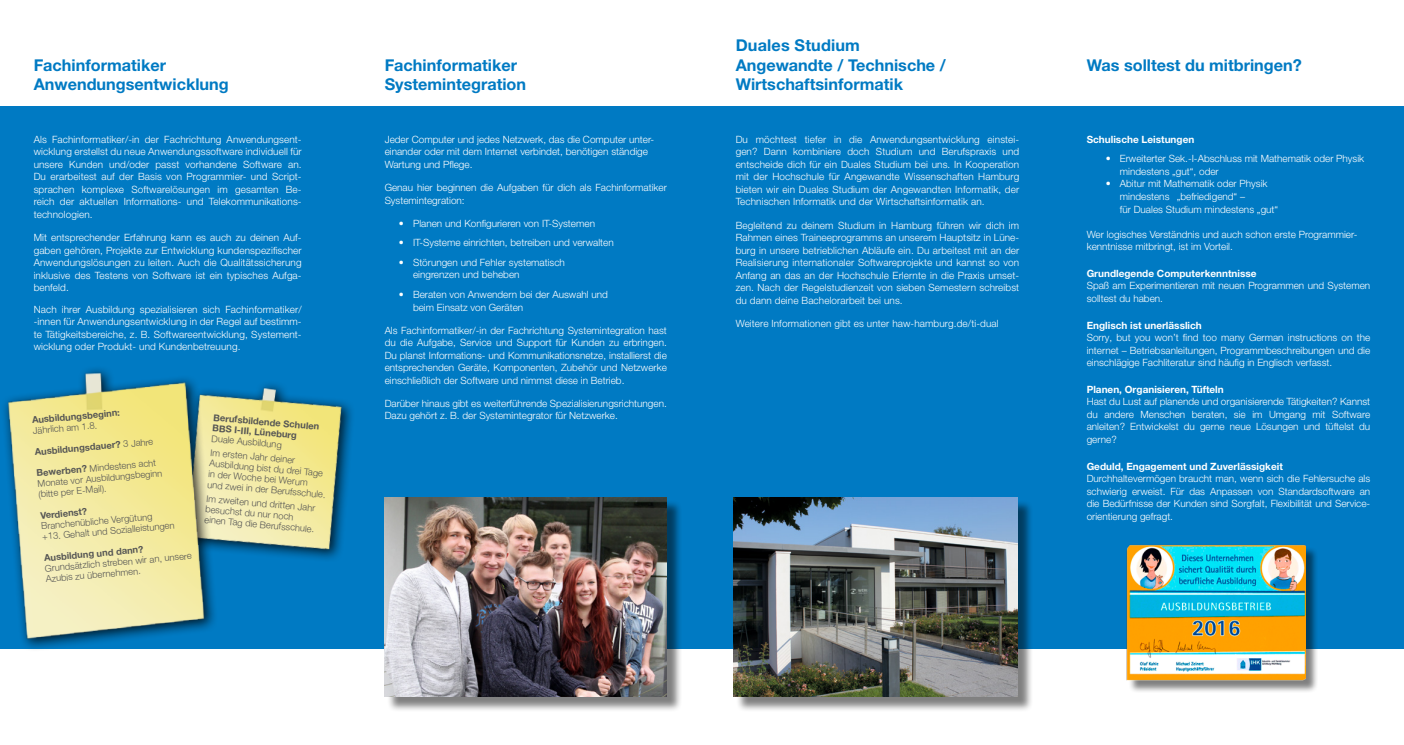
<style>
.page{position:relative;width:1404px;height:745px;background:#fff}
.page>*{position:absolute;margin:0;border:0;box-sizing:border-box;transform-origin:0 0}
.t1{font:700 16.25px/19.5px "Helvetica Neue LT Pro";color:#007ac3}
.t2{font:300 10px/12.5px "Helvetica Neue LT Pro";color:#fff;text-align:justify}
.t3{font:700 10px "Helvetica Neue LT Pro";color:#fff}
.t4{font:300 9.38px/10.6px "Helvetica Neue LT Pro";color:#565655}
.t5{font:700 9.38px/10.6px "Helvetica Neue LT Pro";color:#565655}
.s1{font-weight:300}
.s2{font-weight:700}
</style>
<div class="page">
<div style="left:0;top:106px;width:1403px;height:542px;background:#007ac3"></div>
<div style="left:386px;top:499px;width:296px;height:212px;background:#000;opacity:.5"></div>
<img style="left:384px;top:497px;width:283px;height:199px">
<div style="left:735px;top:499px;width:297px;height:212px;background:#000;opacity:.5"></div>
<img style="left:733px;top:497px;width:284px;height:199px">
<div style="left:1128px;top:546px;width:189px;height:146px;background:#000;opacity:.5"></div>
<img style="left:1126px;top:544px;width:179px;height:136px">
<img style="left:242px;top:384px;width:110px;height:175px">
<img style="left:0;top:368px;width:242px;height:281px">
<h1 class="t1" style="left:34px;top:55px;width:196px">Fachinformatiker<br>Anwendungsentwicklung</h1>
<p class="t2" style="left:34px;top:133px;width:269px">Als Fachinformatiker/-in der Fachrichtung Anwendungsent&shy;wicklung erstellst du neue Anwendungssoftware individuell für unsere Kunden und/oder passt vorhandene Software an.<br>Du erarbeitest auf der Basis von Programmier- und Script&shy;sprachen komplexe Softwarelösungen im gesamten Be&shy;reich der aktuellen Informations- und Telekommunikations&shy;technologien.</p>
<p class="t2" style="left:34px;top:231px;width:269px">Mit entsprechender Erfahrung kann es auch zu deinen Auf&shy;gaben gehören, Projekte zur Entwicklung kundenspezifischer Anwendungslösungen zu leiten. Auch die Qualitätssicherung inklusive des Testens von Software ist ein typisches Aufga&shy;benfeld.</p>
<p class="t2" style="left:34px;top:302px;width:269px">Nach ihrer Ausbildung spezialisieren sich Fachinformatiker/ -innen für Anwendungsentwicklung in der Regel auf bestimm&shy;te Tätigkeitsbereiche, z. B. Softwareentwicklung, Systement&shy;wicklung oder Produkt- und Kundenbetreuung.</p>
<p class="t5" style="left:32px;top:414px;width:90px;rotate:-5deg">Ausbildungsbeginn:</p>
<p class="t4" style="left:32px;top:425px;width:66px;rotate:-5deg">Jährlich am 1.8.</p>
<p class="t5" style="left:34px;top:446px;width:120px;rotate:-5deg">Ausbildungsdauer? <span class="s1">3 Jahre</span></p>
<p class="t4" style="left:36px;top:467px;width:127px;rotate:-5deg"><span class="s2">Bewerben?</span> Mindestens acht<br>Monate vor Ausbildungsbeginn (bitte per E-Mail).</p>
<p class="t5" style="left:40px;top:509px;width:48px;rotate:-5deg">Verdienst?</p>
<p class="t4" style="left:41px;top:520px;width:134px;rotate:-5deg">Branchenübliche Vergütung<br>+13. Gehalt und Sozialleistungen</p>
<p class="t5" style="left:44px;top:552px;width:101px;rotate:-5deg">Ausbildung und dann?</p>
<p class="t4" style="left:45px;top:562px;width:149px;rotate:-5deg">Grundsätzlich streben wir an, unsere<br>Azubis zu übernehmen.</p>
<p class="t5" style="left:214px;top:411px;width:108px;rotate:5deg">Berufsbildende Schulen<br>BBS I-III, Lüneburg</p>
<p class="t4" style="left:212px;top:431px;width:87px;line-height:14.1px;rotate:5deg">Duale Ausbildung<br>Im ersten Jahr deiner</p>
<p class="t4" style="left:210px;top:457px;width:120px;rotate:5deg">Ausbildung bist du drei Tage in der Woche bei Werum<br>und zwei in der Berufsschule.</p>
<p class="t4" style="left:207px;top:492px;width:112px;rotate:5deg">Im zweiten und dritten Jahr besuchst du nur noch einen Tag die Berufsschule.</p>
<h1 class="t1" style="left:735px;top:35px;width:212px">Duales Studium<br>Angewandte / Technische /<br>Wirtschaftsinformatik</h1>
<h1 class="t1" style="left:384px;top:55px;width:134px">Fachinformatiker</h1>
<h1 class="t1" style="left:1086px;top:55px;width:217px">Was solltest du mitbringen?</h1>
<h1 class="t1" style="left:384px;top:74px;width:143px">Systemintegration</h1>
<p class="t2" style="left:384px;top:133px;width:271px;text-align:left">Jeder Computer und jedes Netzwerk, das die Computer unter&shy;einander oder mit dem Internet verbindet, benötigen ständige<br>Wartung und Pflege.</p>
<p class="t2" style="left:384px;top:181px;width:284px">Genau hier beginnen die Aufgaben für dich als Fachinformatiker<br>Systemintegration:</p>
<p class="t2" style="left:399px;top:216px;width:198px">• Planen und Konfigurieren von IT-Systemen</p>
<p class="t2" style="left:399px;top:236px;width:216px">• IT-Systeme einrichten, betreiben und verwalten</p>
<p class="t2" style="left:413px;top:256px;width:153px;text-indent:-14px">• Störungen und Fehler systematisch eingrenzen und beheben</p>
<p class="t2" style="left:413px;top:288px;width:196px;text-indent:-14px">• Beraten von Anwendern bei der Auswahl und beim Einsatz von Geräten</p>
<p class="t2" style="left:384px;top:323px;width:284px">Als Fachinformatiker/-in der Fachrichtung Systemintegration hast du die Aufgabe, Service und Support für Kunden zu erbringen.<br>Du planst Informations- und Kommunikationsnetze, installierst die entsprechenden Geräte, Komponenten, Zubehör und Netzwerke einschließlich der Software und nimmst diese in Betrieb.</p>
<p class="t2" style="left:384px;top:396px;width:284px">Darüber hinaus gibt es weiterführende Spezialisierungsrichtungen.<br>Dazu gehört z. B. der Systemintegrator für Netzwerke.</p>
<p class="t2" style="left:735px;top:133px;width:285px">Du möchtest tiefer in die Anwendungsentwicklung einstei&shy;gen? Dann kombiniere doch Studium und Berufspraxis und entscheide dich für ein Duales Studium bei uns. In Kooperation mit der Hochschule für Angewandte Wissenschaften Hamburg bieten wir ein Duales Studium der Angewandten Informatik, der Technischen Informatik und der Wirtschaftsinformatik an.</p>
<p class="t2" style="left:735px;top:218px;width:285px">Begleitend zu deinem Studium in Hamburg führen wir dich im Rahmen eines Traineeprogramms an unserem Hauptsitz in Lüne&shy;burg in unsere betrieblichen Abläufe ein. Du arbeitest mit an der Realisierung internationaler Softwareprojekte und kannst so von Anfang an das an der Hochschule Erlernte in die Praxis umset&shy;zen. Nach der Regelstudienzeit von sieben Semestern schreibst du dann deine Bachelorarbeit bei uns.</p>
<p class="t2" style="left:735px;top:316px;width:264px">Weitere Informationen gibt es unter haw-hamburg.de/ti-dual</p>
<p class="t3" style="left:1086px;top:133px;width:109px">Schulische Leistungen</p>
<p class="t2" style="left:1119px;top:152px;width:246px;text-indent:-14px">• Erweiterter Sek.-I-Abschluss mit Mathematik oder Physik mindestens „gut“, oder</p>
<p class="t2" style="left:1119px;top:177px;width:160px;text-align:left;text-indent:-14px">• Abitur mit Mathematik oder Physik mindestens „befriedigend“ –<br>für Duales Studium mindestens „gut“</p>
<p class="t2" style="left:1086px;top:227px;width:272px">Wer logisches Verständnis und auch schon erste Programmier&shy;kenntnisse mitbringt, ist im Vorteil.</p>
<p class="t3" style="left:1086px;top:267px;width:171px">Grundlegende Computerkenntnisse</p>
<p class="t2" style="left:1086px;top:279px;width:285px">Spaß am Experimentieren mit neuen Programmen und Systemen solltest du haben.</p>
<p class="t3" style="left:1086px;top:318px;width:117px">Englisch ist unerlässlich</p>
<p class="t2" style="left:1086px;top:331px;width:285px">Sorry, but you won’t find too many German instructions on the internet – Betriebsanleitungen, Programmbeschreibungen und die einschlägige Fachliteratur sind häufig in Englisch verfasst.</p>
<p class="t3" style="left:1086px;top:382px;width:139px">Planen, Organisieren, Tüfteln</p>
<p class="t2" style="left:1086px;top:395px;width:285px">Hast du Lust auf planende und organisierende Tätigkeiten? Kannst du andere Menschen beraten, sie im Umgang mit Software anleiten? Entwickelst du gerne neue Lösungen und tüftelst du gerne?</p>
<p class="t3" style="left:1086px;top:459px;width:198px">Geduld, Engagement und Zuverlässigkeit</p>
<p class="t2" style="left:1086px;top:471px;width:285px">Durchhaltevermögen braucht man, wenn sich die Fehlersuche als schwierig erweist. Für das Anpassen von Standardsoftware an die Bedürfnisse der Kunden sind Sorgfalt, Flexibilität und Service&shy;orientierung gefragt.</p>
</div>
